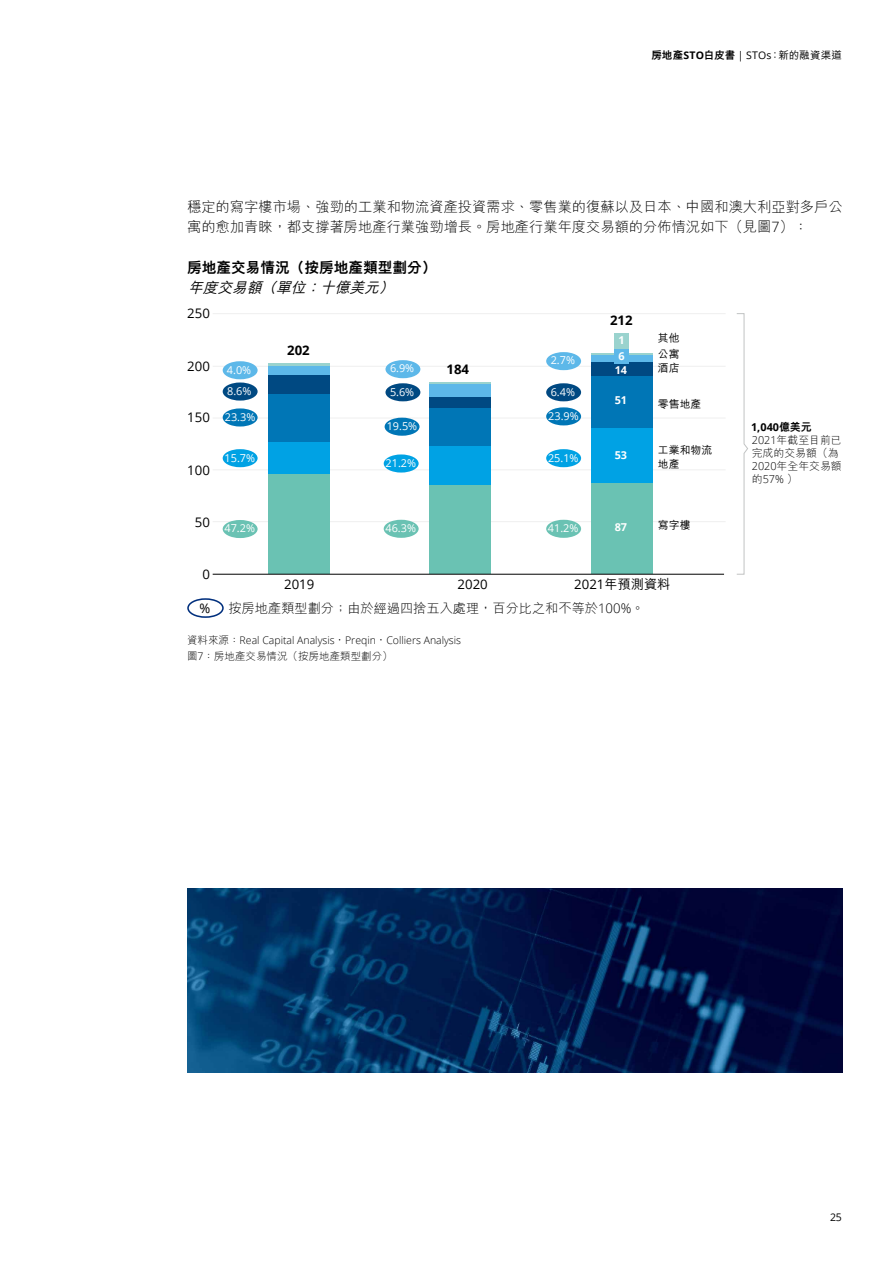
<style>
.page{position:relative;width:893px;height:1263px;background:#fff}
.page>*{position:absolute;margin:0;border:0;box-sizing:border-box;transform-origin:0 0}
.t1{font:800 14.7px "M Hei HK";color:#000}
.t2{font:italic 500 14.7px "M Hei HK";color:#000}
.t3{font:300 14.25px/20.2px "M Hei HK";color:#000}
.t4{font:300 13.2px "M Hei HK";color:#000}
.t5{font:13.2px "Open Sans";color:#000}
.t6{font:500 13.2px "M Hei HK";color:#000}
.t7{font:700 13.2px "Open Sans";color:#000}
.t8{font:10.8px "Open Sans";color:#fff}
.t9{font:300 10.8px/13px "M Hei HK";color:#000}
.t10{font:500 10.8px/13px "M Hei HK";color:#000}
.t11{font:700 10.8px "Open Sans";color:#fff}
.t12{font:700 10.8px "Open Sans";color:#000}
.t13{font:300 10.8px "Open Sans";color:#000}
.t14{font:300 10.5px "Open Sans";color:#000}
.t15{font:500 10.5px "M Hei HK";letter-spacing:.015em;color:#000}
.t16{font:300 10.5px "M Hei HK";color:#000}
.t17{font:10.5px "Open Sans";color:#000}
.s1{font-weight:800}
.s2{font-family:"Open Sans";font-weight:700}
.s3{font-family:"Open Sans";font-weight:400}
.s4{font-family:"Open Sans"}
.s5{font-family:"M Hei HK"}
.s6{font-family:"M Hei HK";font-weight:800}
</style>
<div class="page">
<hr style="left:213px;top:521px;width:513px;height:1px;background:#efefef">
<hr style="left:213px;top:469px;width:513px;height:1px;background:#efefef">
<hr style="left:213px;top:418px;width:513px;height:1px;background:#efefef">
<hr style="left:213px;top:366px;width:513px;height:1px;background:#efefef">
<hr style="left:213px;top:313px;width:513px;height:1px;background:#efefef">
<div style="left:268px;top:442px;width:61px;height:33px;background:#00a2e4"></div>
<div style="left:429px;top:383px;width:62px;height:14px;background:#5db8e9"></div>
<hr style="left:429px;top:382px;width:62px;height:1px;background:#9ad3ce">
<div style="left:268px;top:393px;width:61px;height:49px;background:#0076b6"></div>
<div style="left:268px;top:374px;width:61px;height:20px;background:#004982"></div>
<div style="left:268px;top:366px;width:61px;height:8px;background:#5db8e9"></div>
<hr style="left:268px;top:363px;width:61px;height:3px;background:#9ad3ce">
<div style="left:429px;top:445px;width:62px;height:42px;background:#00a2e4"></div>
<div style="left:429px;top:408px;width:62px;height:38px;background:#0076b6"></div>
<div style="left:429px;top:397px;width:62px;height:10px;background:#004982"></div>
<div style="left:429px;top:485px;width:62px;height:89px;background:#6ac2b3"></div>
<div style="left:268px;top:474px;width:61px;height:100px;background:#6ac2b3"></div>
<div style="left:187px;top:598px;width:37px;height:20px;border:2px solid #002f7d;border-radius:50%"></div>
<div style="left:223px;top:520px;width:35px;height:18px;background:#6ac2b3;border-radius:50%"></div>
<div style="left:223px;top:449px;width:35px;height:18px;background:#00a2e4;border-radius:50%"></div>
<div style="left:223px;top:408px;width:35px;height:18px;background:#0076b6;border-radius:50%"></div>
<div style="left:223px;top:382px;width:35px;height:19px;background:#004982;border-radius:50%"></div>
<div style="left:223px;top:361px;width:35px;height:18px;background:#5db8e9;border-radius:50%"></div>
<svg style="left:736px;top:313px;width:12px;height:262px"></svg>
<div style="left:384px;top:520px;width:35px;height:18px;background:#6ac2b3;border-radius:50%"></div>
<div style="left:546px;top:520px;width:35px;height:18px;background:#6ac2b3;border-radius:50%"></div>
<div style="left:384px;top:454px;width:35px;height:18px;background:#00a2e4;border-radius:50%"></div>
<div style="left:546px;top:449px;width:35px;height:18px;background:#00a2e4;border-radius:50%"></div>
<div style="left:385px;top:418px;width:34px;height:18px;background:#0076b6;border-radius:50%"></div>
<div style="left:546px;top:407px;width:35px;height:18px;background:#0076b6;border-radius:50%"></div>
<div style="left:385px;top:383px;width:35px;height:18px;background:#004982;border-radius:50%"></div>
<div style="left:546px;top:383px;width:35px;height:18px;background:#004982;border-radius:50%"></div>
<div style="left:385px;top:360px;width:35px;height:18px;background:#5db8e9;border-radius:50%"></div>
<div style="left:546px;top:352px;width:35px;height:18px;background:#5db8e9;border-radius:50%"></div>
<div style="left:591px;top:428px;width:61px;height:55px;background:#00a2e4"></div>
<div style="left:591px;top:375px;width:61px;height:53px;background:#0076b6"></div>
<div style="left:591px;top:361px;width:61px;height:14px;background:#004982"></div>
<div style="left:591px;top:355px;width:61px;height:6px;background:#5db8e9"></div>
<hr style="left:591px;top:354px;width:61px;height:1px;background:#9ad3ce">
<div style="left:591px;top:483px;width:61px;height:91px;background:#6ac2b3"></div>
<div style="left:614px;top:349px;width:15px;height:15px;background:#5db8e9"></div>
<div style="left:614px;top:333px;width:15px;height:16px;background:#9ad3ce"></div>
<hr style="left:213px;top:574px;width:511px;height:1px;background:#000">
<img style="left:187px;top:888px;width:656px;height:184px">
<p class="t15" style="left:651px;top:48px;width:192px"><span class="s1">房地產</span><span class="s2">STO</span><span class="s1">白皮書</span> <span class="s3">| STOs</span>：新的融資渠道</p>
<p class="t3" style="left:187px;top:196px;width:657px">穩定的寫字樓市場、強勁的工業和物流資產投資需求、零售業的復蘇以及日本、中國和澳大利亞對多戶公寓的愈加青睞，都支撐著房地產行業強勁增長。房地產行業年度交易額的分佈情況如下（見圖<span class="s4">7</span>）：</p>
<p class="t1" style="left:187px;top:260px;width:251px">房地產交易情況（按房地產類型劃分）</p>
<p class="t2" style="left:188px;top:277px;width:212px">年度交易額（單位：十億美元）</p>
<p class="t5" style="left:187px;top:304px;width:24px">250</p>
<p class="t5" style="left:187px;top:357px;width:24px">200</p>
<p class="t5" style="left:187px;top:408px;width:24px">150</p>
<p class="t5" style="left:187px;top:462px;width:24px">100</p>
<p class="t8" style="left:227px;top:362px;width:26px">4.0%</p>
<p class="t7" style="left:287px;top:341px;width:24px">202</p>
<p class="t8" style="left:390px;top:361px;width:26px">6.9%</p>
<p class="t7" style="left:447px;top:360px;width:24px">184</p>
<p class="t8" style="left:551px;top:353px;width:26px">2.7%</p>
<p class="t8" style="left:227px;top:383px;width:26px">8.6%</p>
<p class="t8" style="left:390px;top:384px;width:26px">5.6%</p>
<p class="t8" style="left:551px;top:384px;width:26px">6.4%</p>
<p class="t8" style="left:225px;top:410px;width:32px">23.3%</p>
<p class="t8" style="left:225px;top:451px;width:32px">15.7%</p>
<p class="t8" style="left:387px;top:419px;width:32px">19.5%</p>
<p class="t8" style="left:386px;top:456px;width:32px">21.2%</p>
<p class="t8" style="left:548px;top:409px;width:32px">23.9%</p>
<p class="t8" style="left:548px;top:451px;width:32px">25.1%</p>
<p class="t7" style="left:610px;top:311px;width:24px">212</p>
<p class="t11" style="left:618px;top:332px;width:8px">1</p>
<p class="t11" style="left:618px;top:348px;width:8px">6</p>
<p class="t11" style="left:615px;top:362px;width:14px">14</p>
<p class="t11" style="left:615px;top:392px;width:14px">51</p>
<p class="t11" style="left:615px;top:448px;width:14px">53</p>
<p class="t10" style="left:658px;top:331px;width:23px">其他</p>
<p class="t10" style="left:658px;top:346px;width:23px">公寓</p>
<p class="t10" style="left:658px;top:361px;width:23px">酒店</p>
<p class="t10" style="left:658px;top:396px;width:45px">零售地產</p>
<p class="t10" style="left:658px;top:443px;width:56px">工業和物流地產</p>
<p class="t5" style="left:195px;top:513px;width:17px">50</p>
<p class="t5" style="left:202px;top:565px;width:9px">0</p>
<p class="t8" style="left:224px;top:521px;width:32px">47.2%</p>
<p class="t8" style="left:385px;top:520px;width:32px">46.3%</p>
<p class="t8" style="left:548px;top:520px;width:32px">41.2%</p>
<p class="t11" style="left:615px;top:519px;width:14px">87</p>
<p class="t10" style="left:658px;top:518px;width:34px">寫字樓</p>
<p class="t5" style="left:284px;top:575px;width:32px">2019</p>
<p class="t5" style="left:458px;top:575px;width:32px">2020</p>
<p class="t6" style="left:574px;top:574px;width:98px"><span class="s3">2021</span>年預測資料</p>
<p class="t5" style="left:200px;top:599px;width:12px">%</p>
<p class="t4" style="left:229px;top:602px;width:417px">按房地產類型劃分；由於經過四捨五入處理，百分比之和不等於<span class="s4">100%</span>。</p>
<p class="t14" style="left:187px;top:633px;width:275px"><span class="s5">資料來源：</span>Real Capital Analysis<span class="s5">，</span>Preqin<span class="s5">，</span>Colliers Analysis</p>
<p class="t16" style="left:187px;top:651px;width:207px">圖<span class="s4">7</span>：房地產交易情況（按房地產類型劃分）</p>
<p class="t12" style="left:751px;top:419px;width:62px">1,040<span class="s6">億美元</span></p>
<p class="t9" style="left:752px;top:433px;width:92px"><span class="s4">2021</span>年截至目前已完成的交易額（為<br><span class="s4">2020</span>年全年交易額</p>
<p class="t13" style="left:752px;top:472px;width:47px"><span class="s5">的</span>57% <span class="s5">）</span></p>
<p class="t17" style="left:830px;top:1210px;width:13px">25</p>
</div>
